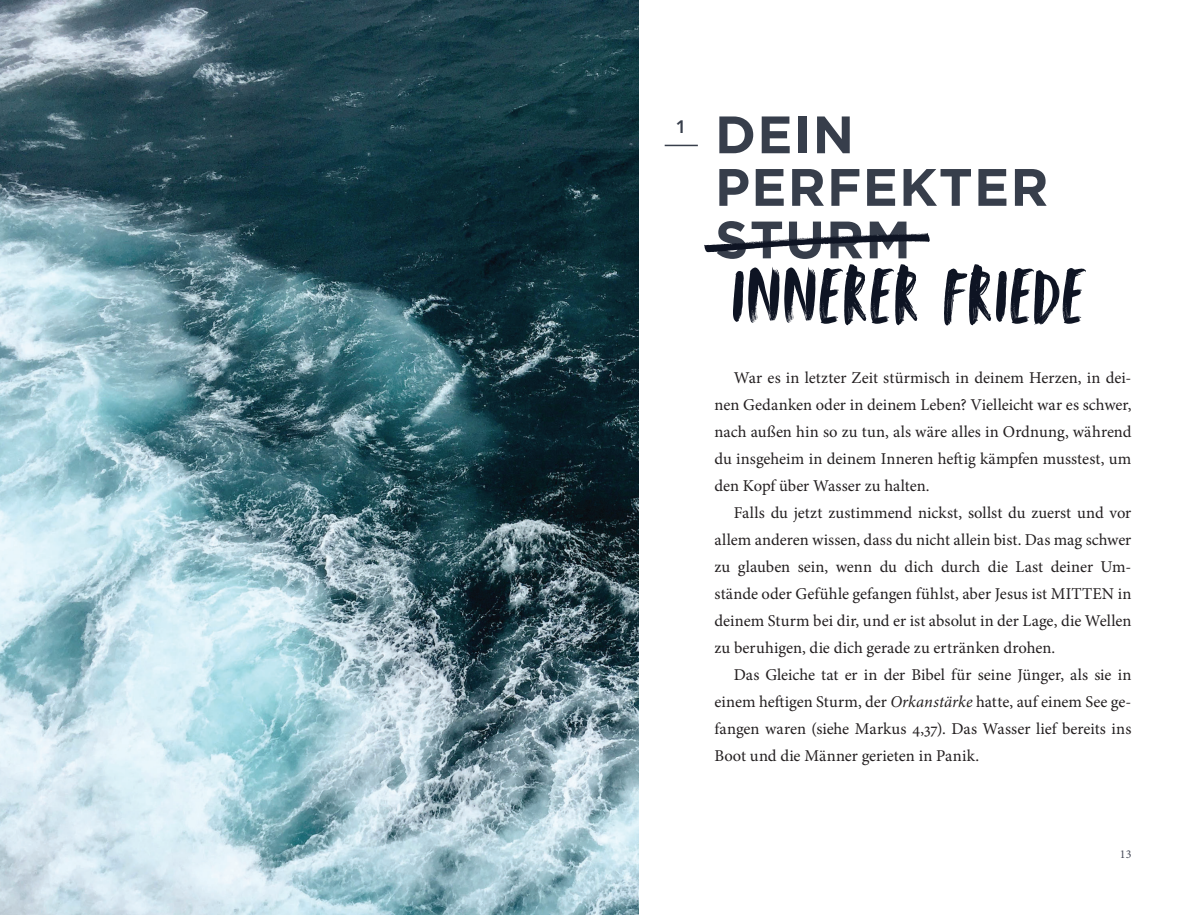
<style>
.page{position:relative;width:1191px;height:915px;background:#fff}
.page>*{position:absolute;margin:0;border:0;box-sizing:border-box;transform-origin:0 0}
.t1{font:75px "Avallon All Caps";letter-spacing:.01em;color:#0e1423}
.t2{font:700 52.5px/52.5px "Gotham";letter-spacing:.025em;color:#373e4b}
.t3{font:800 18px "Avenir";color:#373e4b}
.t4{font:16.5px/27px "Minion Pro";letter-spacing:.005em;color:#231f20;text-align:justify}
.t5{font:12px "Minion Pro";color:#464a58}
.s1{font-style:italic}
</style>
<div class="page">
<img style="left:0;top:0;width:638px;height:914px">
<hr style="left:664px;top:145px;width:34px;height:1px;background:#373e4b">
<p class="t3" style="left:676px;top:113px;width:12px">1</p>
<h2 class="t2" style="left:715px;top:107px;width:335px">DEIN<br>PERFEKTER<br>STURM</h2>
<h1 class="t1" style="left:731px;top:249px;width:355px">INNERER FRIEDE</h1>
<p class="t4" style="left:714px;top:364px;width:418px;text-indent:19px">War es in letzter Zeit stürmisch in deinem Herzen, in dei&shy;nen Gedanken oder in deinem Leben? Vielleicht war es schwer, nach außen hin so zu tun, als wäre alles in Ordnung, während du insgeheim in deinem Inneren heftig kämpfen musstest, um den Kopf über Wasser zu halten.</p>
<p class="t4" style="left:714px;top:499px;width:418px;text-indent:19px">Falls du jetzt zustimmend nickst, sollst du zuerst und vor allem anderen wissen, dass du nicht allein bist. Das mag schwer zu glauben sein, wenn du dich durch die Last deiner Um&shy;stände oder Gefühle gefangen fühlst, aber Jesus ist MITTEN in deinem Sturm bei dir, und er ist absolut in der Lage, die Wellen zu beruhigen, die dich gerade zu ertränken drohen.</p>
<p class="t4" style="left:714px;top:661px;width:418px;text-indent:19px">Das Gleiche tat er in der Bibel für seine Jünger, als sie in einem heftigen Sturm, der <span class="s1">Orkanstärke</span> hatte, auf einem See ge&shy;fangen waren (siehe Markus 4,37). Das Wasser lief bereits ins Boot und die Männer gerieten in Panik.</p>
<p class="t5" style="left:1120px;top:845px;width:13px">13</p>
</div>
